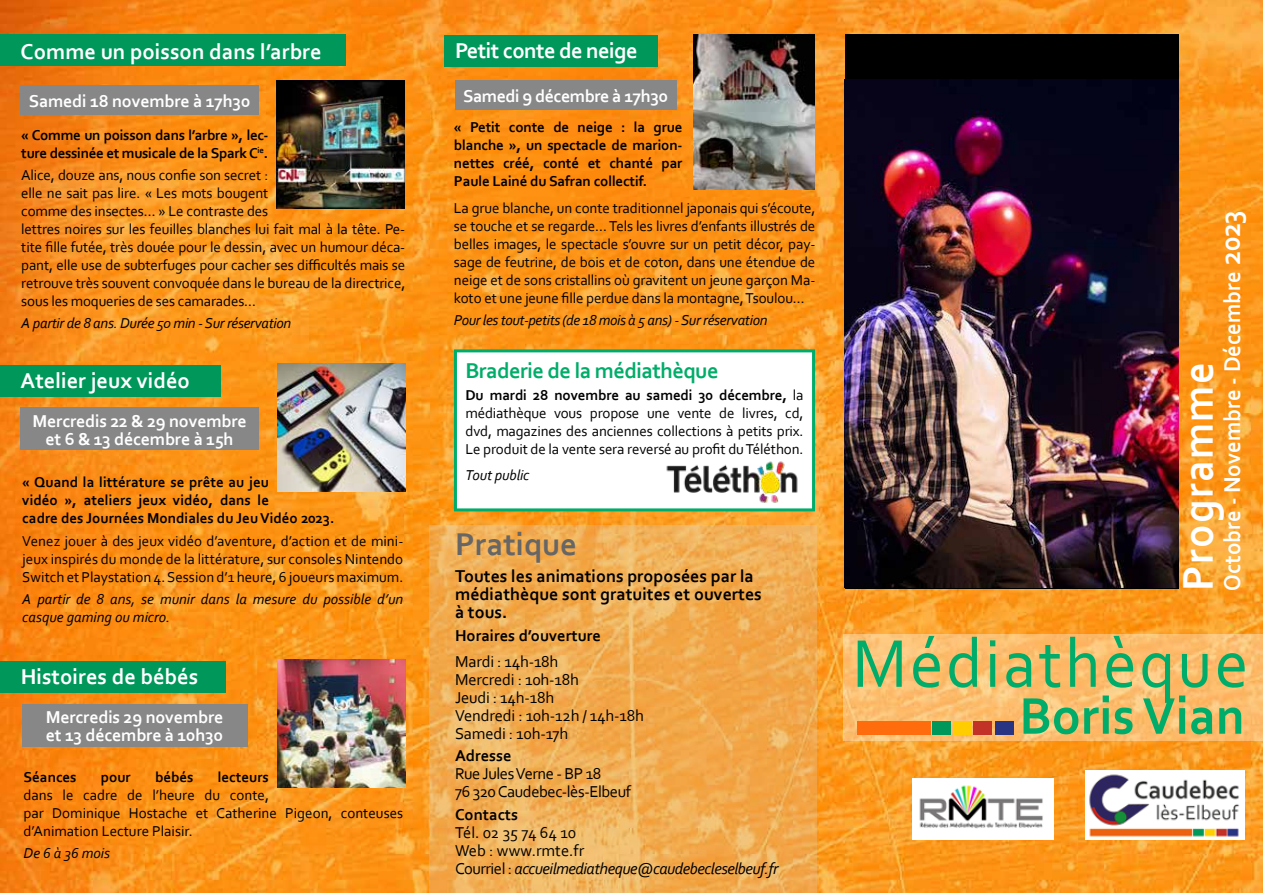
<style>
.page{position:relative;width:1263px;height:893px;background:#fff}
.page>*{position:absolute;margin:0;border:0;box-sizing:border-box;transform-origin:0 0}
.t1{font:70.8px "Corbel";letter-spacing:.04em;color:#00ac69;scale:.95 1}
.t2{font:700 54px "Corbel";letter-spacing:.01em;color:#00ac69;scale:.95 1}
.t3{font:700 45px "Corbel";letter-spacing:.025em;color:#fff;scale:.95 1}
.t4{font:700 33px "Corbel";color:#666}
.t5{font:700 24px "Corbel";color:#fff;scale:.95 1}
.t6{font:700 22.5px "Corbel";color:#fff}
.t7{font:700 22.5px "Corbel";letter-spacing:-.025em;color:#00ac69}
.t8{font:700 22.5px "Corbel";letter-spacing:-.025em;color:#fff}
.t9{font:700 18px/18px "Corbel";letter-spacing:-.01em;color:#fff;text-align:center}
.t10{font:700 18px/18px "Corbel";color:#000}
.t11{font:16.5px/18px "Corbel";letter-spacing:-.01em;color:#000}
.t12{font:italic 16.5px/18px "Corbel";letter-spacing:-.03em;color:#000}
.t13{font:700 16.5px "Corbel";color:#000}
.t14{font:15px/18px "Corbel";letter-spacing:-.01em;color:#000;text-align:justify}
.t15{font:700 15px/18px "Corbel";color:#000;text-align:justify}
.t16{font:italic 15px "Corbel";letter-spacing:-.02em;color:#000}
.t17{font:italic 15px/18px "Corbel";color:#000}
.t18{font:700 15px/18px "Corbel";letter-spacing:-.02em;color:#000}
.s1{font-weight:700}
.s2{font-style:normal}
.s3{font-size:30px}
</style>
<div class="page">
<img style="left:0;top:0;width:1263px;height:893px">
<div style="left:845px;top:35px;width:334px;height:554px;background:#000"></div>
<img style="left:845px;top:80px;width:334px;height:507px">
<svg style="left:843px;top:634px;width:420px;height:107px;background:#fbbe70"></svg>
<svg style="left:429px;top:526px;width:388px;height:367px;background:#f1ad53"></svg>
<div style="left:857px;top:721px;width:73px;height:13px;background:#ff6c0e"></div>
<div style="left:932px;top:721px;width:19px;height:13px;background:#00975a"></div>
<div style="left:973px;top:721px;width:19px;height:13px;background:#c33227"></div>
<div style="left:953px;top:721px;width:19px;height:13px;background:#ffcd00"></div>
<div style="left:994px;top:721px;width:19px;height:13px;background:#283583"></div>
<img style="left:1085px;top:771px;width:159px;height:68px">
<img style="left:913px;top:779px;width:140px;height:60px">
<div style="left:444px;top:35px;width:214px;height:31px;background:#00975a"></div>
<div style="left:0;top:365px;width:220px;height:31px;background:#00975a"></div>
<div style="left:0;top:661px;width:226px;height:31px;background:#00975a"></div>
<div style="left:455px;top:80px;width:221px;height:30px;background:#878787"></div>
<div style="left:21px;top:408px;width:238px;height:42px;background:#878787"></div>
<div style="left:22px;top:704px;width:225px;height:42px;background:#878787"></div>
<div style="left:455px;top:351px;width:358px;height:159px;background:#fff"></div>
<div style="left:454px;top:349px;width:361px;height:162px;border:3px solid #00ac69"></div>
<img style="left:693px;top:35px;width:122px;height:154px">
<img style="left:278px;top:364px;width:127px;height:127px">
<img style="left:277px;top:659px;width:128px;height:128px">
<img style="left:277px;top:81px;width:127px;height:127px">
<div style="left:21px;top:85px;width:238px;height:30px;background:#878787"></div>
<div style="left:0;top:34px;width:345px;height:32px;background:#00975a"></div>
<img style="left:666px;top:461px;width:132px;height:42px">
<h3 class="t6" style="left:21px;top:38px;width:303px">Comme un poisson dans l’arbre</h3>
<p class="t9" style="left:29px;top:91px;width:223px">Samedi 18 novembre à 17h30</p>
<p class="t18" style="left:21px;top:126px;width:249px">« Comme un poisson dans l’arbre », lec&shy;ture dessinée et musicale de la Spark C<sup>ie</sup>.</p>
<p class="t14" style="left:21px;top:166px;width:385px;text-align:left">Alice, douze ans, nous confie son secret :<br>elle ne sait pas lire. « Les mots bougent<br>comme des insectes… » Le contraste des<br>lettres noires sur les feuilles blanches lui fait mal à la tête. Pe&shy;tite fille futée, très douée pour le dessin, avec un humour déca&shy;pant, elle use de subterfuges pour cacher ses difficultés mais se retrouve très souvent convoquée dans le bureau de la directrice, sous les moqueries de ses camarades…</p>
<p class="t16" style="left:21px;top:314px;width:271px">A partir de 8 ans. Durée 50 min - Sur réservation</p>
<h3 class="t6" style="left:21px;top:367px;width:171px">Atelier jeux vidéo</h3>
<p class="t9" style="left:33px;top:411px;width:216px">Mercredis 22 &amp; 29 novembre et 6 &amp; 13 décembre à 15h</p>
<p class="t15" style="left:22px;top:473px;width:314px;text-align:left">« Quand la littérature se prête au jeu<br>vidéo », ateliers jeux vidéo, dans le<br>cadre des Journées Mondiales du Jeu Vidéo 2023.</p>
<p class="t14" style="left:22px;top:531px;width:382px">Venez jouer à des jeux vidéo d’aventure, d’action et de mini&shy;jeux inspirés du monde de la littérature, sur consoles Nintendo Switch et Playstation 4. Session d’1 heure, 6 joueurs maximum.</p>
<p class="t17" style="left:22px;top:590px;width:382px">A partir de 8 ans, se munir dans la mesure du possible d’un casque gaming ou micro.</p>
<h3 class="t6" style="left:21px;top:663px;width:179px">Histoires de bébés</h3>
<p class="t9" style="left:46px;top:707px;width:179px;text-align:left">Mercredis 29 novembre et 13 décembre à 10h30</p>
<p class="t15" style="left:24px;top:768px;width:55px">Séances</p>
<p class="t15" style="left:101px;top:768px;width:31px">pour</p>
<p class="t15" style="left:155px;top:768px;width:40px">bébés</p>
<p class="t15" style="left:218px;top:768px;width:53px">lecteurs</p>
<p class="t14" style="left:24px;top:786px;width:381px;text-align:left">dans le cadre de l’heure du conte,<br>par Dominique Hostache et Catherine Pigeon, conteuses d’Animation Lecture Plaisir.</p>
<p class="t16" style="left:24px;top:844px;width:88px">De 6 à 36 mois</p>
<h3 class="t8" style="left:455px;top:37px;width:184px">Petit conte de neige</h3>
<p class="t9" style="left:463px;top:86px;width:206px">Samedi 9 décembre à 17h30</p>
<p class="t15" style="left:454px;top:118px;width:230px">« Petit conte de neige : la grue blanche », un spectacle de marion&shy;nettes créé, conté et chanté par Paule Lainé du Safran collectif.</p>
<p class="t14" style="left:454px;top:199px;width:363px">La grue blanche, un conte traditionnel japonais qui s’écoute, se touche et se regarde… Tels les livres d’enfants illustrés de belles images, le spectacle s’ouvre sur un petit décor, pay&shy;sage de feutrine, de bois et de coton, dans une étendue de neige et de sons cristallins où gravitent un jeune garçon Ma&shy;koto et une jeune fille perdue dans la montagne, Tsoulou…</p>
<p class="t16" style="left:454px;top:311px;width:315px">Pour les tout-petits (de 18 mois à 5 ans) - Sur réservation</p>
<h3 class="t7" style="left:465px;top:356px;width:255px">Braderie de la médiathèque</h3>
<p class="t14" style="left:465px;top:386px;width:340px"><span class="s1">Du mardi 28 novembre au samedi 30 décembre,</span> la médiathèque vous propose une vente de livres, cd, dvd, magazines des anciennes collections à petits prix.<br>Le produit de la vente sera reversé au profit du Téléthon.</p>
<p class="t16" style="left:465px;top:466px;width:65px">Tout public</p>
<h3 class="t4" style="left:455px;top:524px;width:124px">Pratique</h3>
<p class="t10" style="left:455px;top:566px;width:308px">Toutes les animations proposées par la médiathèque sont gratuites et ouvertes à tous.</p>
<p class="t13" style="left:455px;top:625px;width:147px">Horaires d’ouverture</p>
<p class="t11" style="left:455px;top:652px;width:190px">Mardi : 14h-18h<br>Mercredi : 10h-18h<br>Jeudi : 14h-18h<br>Vendredi : 10h-12h / 14h-18h<br>Samedi : 10h-17h</p>
<p class="t13" style="left:455px;top:746px;width:58px">Adresse</p>
<p class="t11" style="left:455px;top:764px;width:178px">Rue Jules Verne - BP 18<br>76 320 Caudebec-lès-Elbeuf</p>
<p class="t13" style="left:455px;top:804px;width:65px">Contacts</p>
<p class="t12" style="left:455px;top:823px;width:325px"><span class="s2">Tél. 02 35 74 64 10<br>Web : www.rmte.fr<br>Courriel :</span> accueilmediatheque@caudebecleselbeuf.fr</p>
<h3 class="t5" style="left:1217px;top:591px;width:402px;rotate:-90deg">Octobre - Novembre - Décembre <span class="s3">2023</span></h3>
<h3 class="t3" style="left:1170px;top:591px;width:242px;rotate:-90deg">Programme</h3>
<h1 class="t1" style="left:852px;top:619px;width:419px">Médiathèque</h1>
<h2 class="t2" style="left:1019px;top:682px;width:238px">Boris Vian</h2>
</div>
